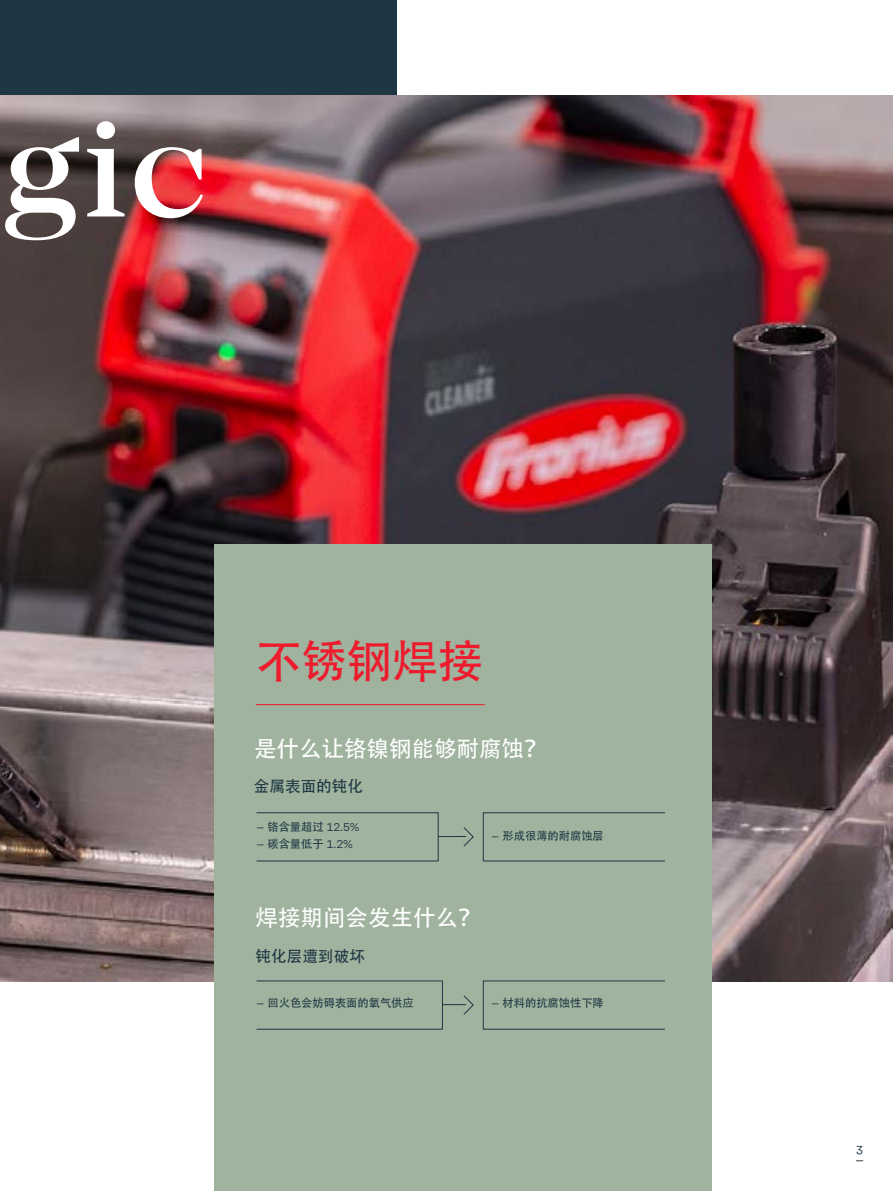
<style>
.page{position:relative;width:893px;height:1191px;background:#fff}
.page>*{position:absolute;margin:0;border:0;box-sizing:border-box;transform-origin:0 0}
.t1{font:500 135.9px "Mirador";color:#fff}
.t2{font:45.45px "Adobe Heiti Std";color:#ee1b2d}
.t3{font:22.5px "Adobe Heiti Std";color:#fff}
.t4{font:15.6px "Adobe Heiti Std";color:#1f3643}
.t5{font:12px "Rational Text";color:#1f3643}
.t6{font:11.25px "Adobe Heiti Std";color:#1f3643}
.t7{font:11.25px "Rational Text";color:#1f3643}
.s1{font-family:"Adobe Heiti Std"}
.s2{font-family:"Rational Text"}
</style>
<div class="page">
<div style="left:0;top:0;width:396px;height:747px;background:#1f3643"></div>
<img style="left:0;top:96px;width:893px;height:885px">
<div style="left:214px;top:544px;width:498px;height:647px;background:#9fb39e"></div>
<hr style="left:256px;top:704px;width:229px;height:1px;background:#ee1b2d">
<svg style="left:439px;top:827px;width:35px;height:20px"></svg>
<svg style="left:443px;top:995px;width:31px;height:20px"></svg>
<div style="left:256px;top:812px;width:183px;height:49px;border:1px solid #1f3643"></div>
<div style="left:256px;top:980px;width:187px;height:49px;border:1px solid #1f3643"></div>
<div style="left:483px;top:812px;width:182px;height:49px;border:1px solid #1f3643"></div>
<div style="left:483px;top:980px;width:182px;height:49px;border:1px solid #1f3643"></div>
<h1 class="t1" style="left:2px;top:92px;width:207px">gic</h1>
<h2 class="t2" style="left:256px;top:634px;width:229px">不锈钢焊接</h2>
<h3 class="t3" style="left:254px;top:735px;width:294px">是什么让铬镍钢能够耐腐蚀？</h3>
<h3 class="t4" style="left:254px;top:777px;width:111px">金属表面的钝化</h3>
<p class="t7" style="left:256px;top:820px;width:105px">– <span class="s1">铬含量超过</span> 12.5%</p>
<p class="t7" style="left:256px;top:837px;width:98px">– <span class="s1">碳含量低于</span> 1.2%</p>
<p class="t6" style="left:492px;top:829px;width:114px"><span class="s2">–</span> 形成很薄的耐腐蚀层</p>
<h3 class="t3" style="left:256px;top:904px;width:227px">焊接期间会发生什么？</h3>
<h3 class="t4" style="left:256px;top:946px;width:111px">钝化层遭到破坏</h3>
<p class="t6" style="left:256px;top:996px;width:159px"><span class="s2">–</span> 回火色会妨碍表面的氧气供应</p>
<p class="t6" style="left:492px;top:996px;width:114px"><span class="s2">–</span> 材料的抗腐蚀性下降</p>
<p class="t5" style="left:856px;top:1142px;width:9px">3</p>
</div>
